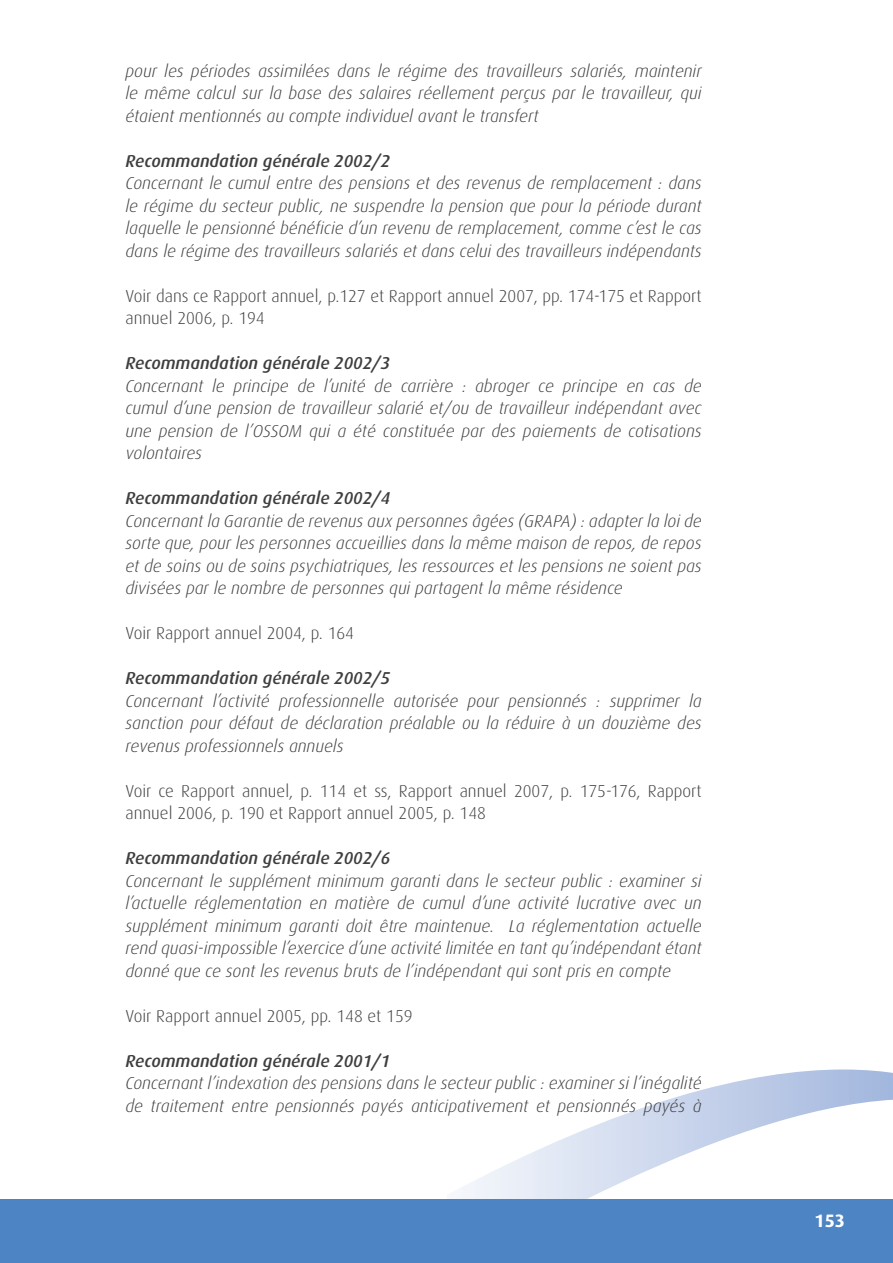
<style>
.page{position:relative;width:893px;height:1263px;background:#fff}
.page>*{position:absolute;margin:0;border:0;box-sizing:border-box;transform-origin:0 0}
.t1{font:700 18px "Dax";color:#fff}
.Titre_5{font:italic 300 17.25px/22.5px "Dax";color:#3e3e3f;text-align:justify}
.En-tête{font:300 17.25px/22.5px "Dax";color:#3e3e3f}
.Titre_5-2{font:italic 500 17.25px "Dax";color:#3e3e3f}
.Titre_2{font:italic 300 17.25px/22.5px "Dax";color:#3e3e3f}
.Titre_2-2{font:italic 500 17.25px "Dax";color:#3e3e3f}
</style>
<div class="page">
<svg style="left:455px;top:1069px;width:438px;height:130px"></svg>
<div style="left:0;top:1199px;width:893px;height:64px;background:#4d84c4"></div>
<p class="Titre_5" style="left:125px;top:59px;width:578px">pour les périodes assimilées dans le régime des travailleurs salariés, maintenir le même calcul sur la base des salaires réellement perçus par le travailleur, qui étaient mentionnés au compte individuel avant le transfert</p>
<p class="Titre_5-2" style="left:125px;top:151px;width:266px">Recommandation générale 2002/2</p>
<p class="Titre_5" style="left:125px;top:172px;width:578px">Concernant le cumul entre des pensions et des revenus de remplacement : dans le régime du secteur public, ne suspendre la pension que pour la période durant laquelle le pensionné bénéficie d’un revenu de remplacement, comme c’est le cas dans le régime des travailleurs salariés et dans celui des travailleurs indépendants</p>
<p class="En-tête" style="left:125px;top:284px;width:578px">Voir dans ce Rapport annuel, p.127 et Rapport annuel 2007, pp. 174-175 et Rapport annuel 2006, p. 194</p>
<p class="Titre_5-2" style="left:125px;top:353px;width:266px">Recommandation générale 2002/3</p>
<p class="Titre_5" style="left:125px;top:374px;width:578px">Concernant le principe de l’unité de carrière : abroger ce principe en cas de cumul d’une pension de travailleur salarié et/ou de travailleur indépendant avec une pension de l’OSSOM qui a été constituée par des paiements de cotisations volontaires</p>
<p class="Titre_5-2" style="left:125px;top:488px;width:266px">Recommandation générale 2002/4</p>
<p class="Titre_5" style="left:125px;top:509px;width:578px">Concernant la Garantie de revenus aux personnes âgées (GRAPA) : adapter la loi de sorte que, pour les personnes accueillies dans la même maison de repos, de repos et de soins ou de soins psychiatriques, les ressources et les pensions ne soient pas divisées par le nombre de personnes qui partagent la même résidence</p>
<p class="En-tête" style="left:125px;top:622px;width:230px">Voir Rapport annuel 2004, p. 164</p>
<p class="Titre_5-2" style="left:125px;top:668px;width:266px">Recommandation générale 2002/5</p>
<p class="Titre_5" style="left:125px;top:689px;width:578px">Concernant l’activité professionnelle autorisée pour pensionnés : supprimer la sanction pour défaut de déclaration préalable ou la réduire à un douzième des revenus professionnels annuels</p>
<p class="En-tête" style="left:125px;top:779px;width:578px">Voir ce Rapport annuel, p. 114 et ss, Rapport annuel 2007, p. 175-176, Rapport annuel 2006, p. 190 et Rapport annuel 2005, p. 148</p>
<p class="Titre_5-2" style="left:125px;top:848px;width:266px">Recommandation générale 2002/6</p>
<p class="Titre_5" style="left:125px;top:869px;width:578px">Concernant le supplément minimum garanti dans le secteur public : examiner si l’actuelle réglementation en matière de cumul d’une activité lucrative avec un supplément minimum garanti doit être maintenue. La réglementation actuelle rend quasi-impossible l’exercice d’une activité limitée en tant qu’indépendant étant donné que ce sont les revenus bruts de l’indépendant qui sont pris en compte</p>
<p class="En-tête" style="left:125px;top:1004px;width:289px">Voir Rapport annuel 2005, pp. 148 et 159</p>
<p class="Titre_2-2" style="left:125px;top:1051px;width:266px">Recommandation générale 2001/1</p>
<p class="Titre_2" style="left:125px;top:1072px;width:578px">Concernant l’indexation des pensions dans le secteur public : examiner si l’inégalité de traitement entre pensionnés payés anticipativement et pensionnés payés à</p>
<p class="t1" style="left:814px;top:1210px;width:32px">153</p>
</div>
